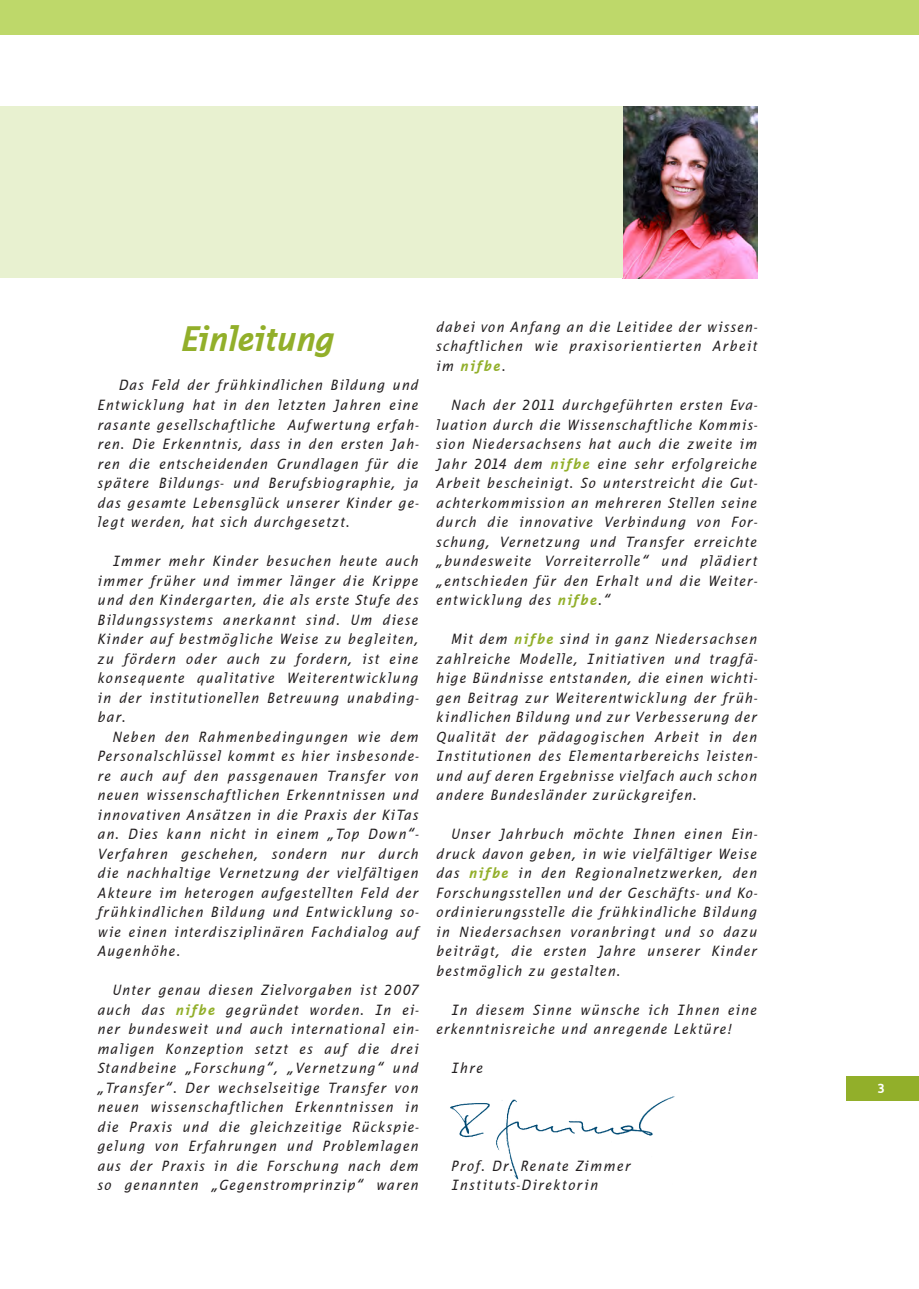
<style>
.page{position:relative;width:919px;height:1289px;background:#fff}
.page>*{position:absolute;margin:0;border:0;box-sizing:border-box;transform-origin:0 0}
.Headline_1{font:italic 700 36px "Thordis Sans EF";color:#92af2a}
.Fließtext_mit_Einzug{font:italic 15px/19.5px "Thordis Sans EF";letter-spacing:.09em;color:#231f20;text-align:justify}
.Fließtext_mit_Einzug-2{font:italic 15px "Thordis Sans EF";letter-spacing:.12em;color:#231f20}
.Seitenzahl_rechts{font:700 13.5px "Thordis Sans EF";color:#fff}
.s1{font-weight:700;color:#92af2a}
</style>
<div class="page">
<img style="left:450px;top:1096px;width:225px;height:84px">
<img style="left:622px;top:106px;width:135px;height:172px">
<div style="left:0;top:106px;width:622px;height:172px;background:#e8f1d0"></div>
<div style="left:0;top:0;width:13px;height:34px;background:#bed86a"></div>
<div style="left:13px;top:0;width:905px;height:34px;background:#bed86a"></div>
<div style="left:846px;top:1076px;width:72px;height:24px;background:#92af2a"></div>
<p class="Headline_1" style="left:181px;top:319px;width:155px">Einleitung</p>
<p class="Fließtext_mit_Einzug" style="left:98px;top:375px;width:322px;text-indent:21px">Das Feld der frühkindlichen Bildung und Entwicklung hat in den letzten Jahren eine rasante gesellschaftliche Aufwertung erfah&shy;ren. Die Erkenntnis, dass in den ersten Jah&shy;ren die entscheidenden Grundlagen für die spätere Bildungs- und Berufsbiographie, ja das gesamte Lebensglück unserer Kinder ge&shy;legt werden, hat sich durchgesetzt.</p>
<p class="Fließtext_mit_Einzug" style="left:98px;top:551px;width:322px;text-indent:15px">Immer mehr Kinder besuchen heute auch immer früher und immer länger die Krippe und den Kindergarten, die als erste Stufe des Bildungssystems anerkannt sind. Um diese Kinder auf bestmögliche Weise zu begleiten, zu fördern oder auch zu fordern, ist eine konsequente qualitative Weiterentwicklung in der institutionellen Betreuung unabding&shy;bar.</p>
<p class="Fließtext_mit_Einzug" style="left:98px;top:726px;width:322px;text-indent:15px">Neben den Rahmenbedingungen wie dem Personalschlüssel kommt es hier insbesonde&shy;re auch auf den passgenauen Transfer von neuen wissenschaftlichen Erkenntnissen und innovativen Ansätzen in die Praxis der KiTas an. Dies kann nicht in einem „Top Down“- Verfahren geschehen, sondern nur durch die nachhaltige Vernetzung der vielfältigen Akteure im heterogen aufgestellten Feld der frühkindlichen Bildung und Entwicklung so&shy;wie einen interdisziplinären Fachdialog auf Augenhöhe.</p>
<p class="Fließtext_mit_Einzug" style="left:98px;top:980px;width:322px;text-indent:15px">Unter genau diesen Zielvorgaben ist 2007 auch das <span class="s1">nifbe</span> gegründet worden. In ei&shy;ner bundesweit und auch international ein&shy;maligen Konzeption setzt es auf die drei Standbeine „Forschung“, „Vernetzung“ und „Transfer“. Der wechselseitige Transfer von neuen wissenschaftlichen Erkenntnissen in die Praxis und die gleichzeitige Rückspie&shy;gelung von Erfahrungen und Problemlagen aus der Praxis in die Forschung nach dem so genannten „Gegenstromprinzip“ waren</p>
<p class="Fließtext_mit_Einzug" style="left:436px;top:317px;width:322px">dabei von Anfang an die Leitidee der wissen&shy;schaftlichen wie praxisorientierten Arbeit im <span class="s1">nifbe</span>.</p>
<p class="Fließtext_mit_Einzug" style="left:436px;top:395px;width:322px;text-indent:15px">Nach der 2011 durchgeführten ersten Eva&shy;luation durch die Wissenschaftliche Kommis&shy;sion Niedersachsens hat auch die zweite im Jahr 2014 dem <span class="s1">nifbe</span> eine sehr erfolgreiche Arbeit bescheinigt. So unterstreicht die Gut&shy;achterkommission an mehreren Stellen seine durch die innovative Verbindung von For&shy;schung, Vernetzung und Transfer erreichte „bundesweite Vorreiterrolle“ und plädiert „entschieden für den Erhalt und die Weiter&shy;entwicklung des <span class="s1">nifbe</span>.“</p>
<p class="Fließtext_mit_Einzug" style="left:436px;top:629px;width:322px;text-indent:15px">Mit dem <span class="s1">nifbe</span> sind in ganz Niedersachsen zahlreiche Modelle, Initiativen und tragfä&shy;hige Bündnisse entstanden, die einen wichti&shy;gen Beitrag zur Weiterentwicklung der früh&shy;kindlichen Bildung und zur Verbesserung der Qualität der pädagogischen Arbeit in den Institutionen des Elementarbereichs leisten&shy;und auf deren Ergebnisse vielfach auch schon andere Bundesländer zurückgreifen.</p>
<p class="Fließtext_mit_Einzug" style="left:436px;top:824px;width:322px;text-indent:15px">Unser Jahrbuch möchte Ihnen einen Ein&shy;druck davon geben, in wie vielfältiger Weise das <span class="s1">nifbe</span> in den Regionalnetzwerken, den Forschungsstellen und der Geschäfts- und Ko&shy;ordinierungsstelle die frühkindliche Bildung in Niedersachsen voranbringt und so dazu beiträgt, die ersten Jahre unserer Kinder bestmöglich zu gestalten.</p>
<p class="Fließtext_mit_Einzug" style="left:436px;top:999px;width:322px;text-indent:15px">In diesem Sinne wünsche ich Ihnen eine erkenntnisreiche und anregende Lektüre!</p>
<p class="Fließtext_mit_Einzug" style="left:451px;top:1058px;width:33px">Ihre</p>
<p class="Fließtext_mit_Einzug" style="left:451px;top:1155px;width:181px">Prof. Dr. Renate Zimmer</p>
<p class="Fließtext_mit_Einzug-2" style="left:451px;top:1176px;width:148px">Instituts-Direktorin</p>
<p class="Seitenzahl_rechts" style="left:877px;top:1081px;width:9px">3</p>
</div>
